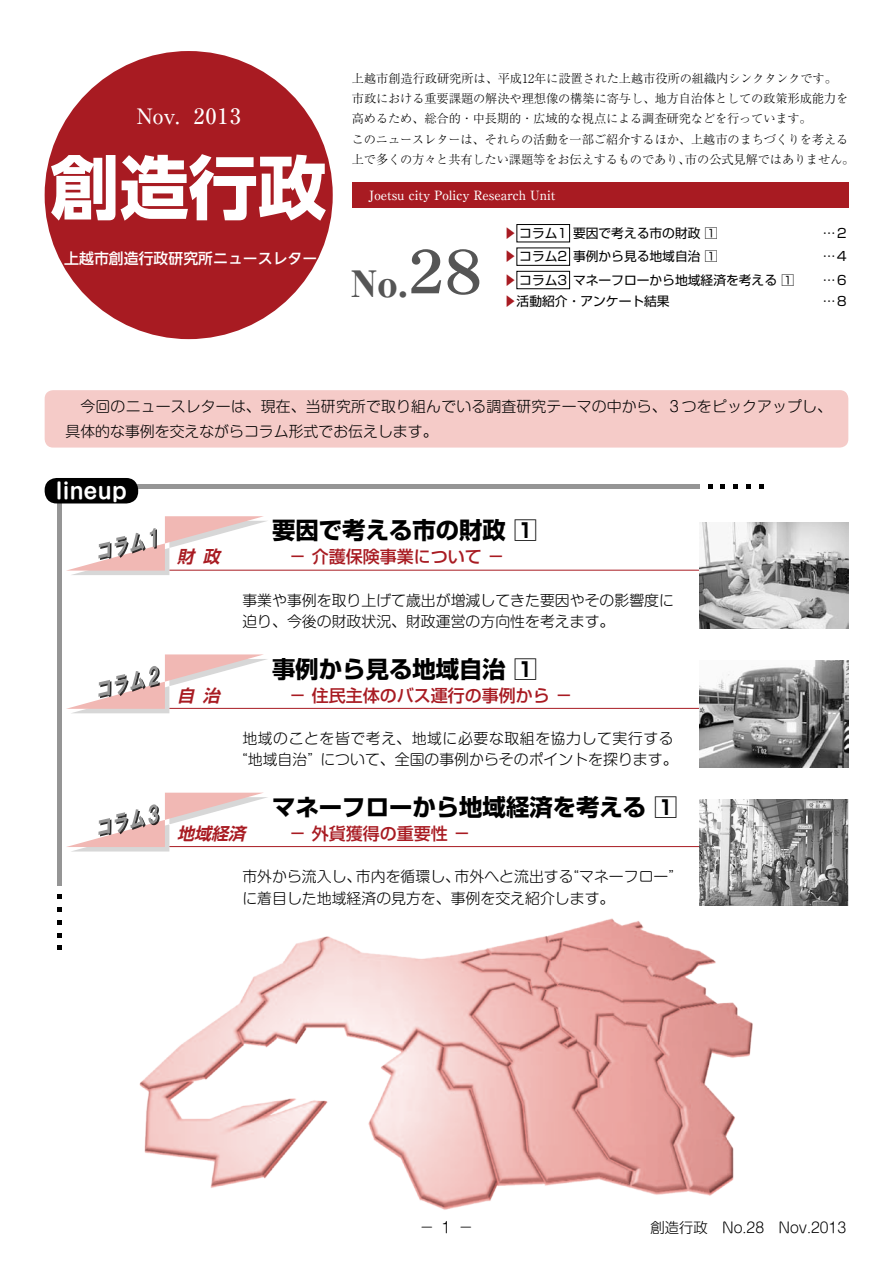
<style>
.page{position:relative;width:893px;height:1263px;background:#fff}
.page>*{position:absolute;margin:0;border:0;box-sizing:border-box;transform-origin:0 0}
.t1{font:700 69.15px "UD Shin Go NT Pr 6";color:#fff}
.t2{font:900 35.1px "Ryumin Pr 6";color:#555}
.t3{font:700 23.4px "Shin Go Pr 6";color:#000}
.t4{font:500 21.3px "Ryumin Pr 6";letter-spacing:.07em;color:#fff}
.t5{font:700 21.3px "Shin M Go Pr 6 De";color:#fff}
.t6{font:500 16.95px "Shin Go Pr 6";color:#a81b22}
.t7{font:italic 700 16.95px "Shin Go Pr 6 De";color:#a81b22}
.t8{font:300 14.85px/21.3px "Shin M Go Pr 6";color:#000}
.t9{font:300 14.85px/21.3px "Shin M Go Pr 6";letter-spacing:.04em;color:#000}
.t10{font:500 14.85px "UD Shin Go NT Pr 6";color:#fff}
.t11{font:300 14.4px "Shin M Go Pr 6";color:#000}
.t12{font:12.75px "Shin Go Pr 6";color:#000}
.t13{font:500 12.75px "Ryumin Pr 6";letter-spacing:-.005em;color:#fff}
.t14{font:300 12.15px/20.2px "Ryumin Pr 6";letter-spacing:-.01em;color:#000}
.s1{font-family:"DFHS Mincho Std W7";font-weight:400;font-size:68.1px}
.s2{color:#a81b22}
</style>
<div class="page">
<img style="left:139px;top:918px;width:614px;height:292px">
<div style="left:57px;top:503px;width:5px;height:383px;background:#959595"></div>
<div style="left:132px;top:484px;width:567px;height:5px;background:#959595"></div>
<div style="left:45px;top:390px;width:803px;height:58px;background:#f5cbc8;border-radius:9px"></div>
<div style="left:45px;top:51px;width:288px;height:288px;background:#a81b22;border-radius:50%"></div>
<div style="left:352px;top:182px;width:496px;height:26px;background:#a81b22"></div>
<div style="left:517px;top:224px;width:53px;height:18px;border:1px solid #000"></div>
<div style="left:517px;top:248px;width:53px;height:18px;border:1px solid #000"></div>
<div style="left:517px;top:271px;width:53px;height:18px;border:1px solid #000"></div>
<div style="left:45px;top:478px;width:93px;height:25px;background:#000;border-radius:12px"></div>
<svg style="left:708px;top:484px;width:4px;height:5px"></svg>
<svg style="left:721px;top:484px;width:4px;height:5px"></svg>
<svg style="left:733px;top:484px;width:5px;height:5px"></svg>
<svg style="left:746px;top:484px;width:4px;height:5px"></svg>
<svg style="left:759px;top:484px;width:4px;height:5px"></svg>
<svg style="left:57px;top:895px;width:5px;height:4px"></svg>
<svg style="left:57px;top:907px;width:5px;height:5px"></svg>
<svg style="left:57px;top:920px;width:5px;height:4px"></svg>
<svg style="left:57px;top:933px;width:5px;height:4px"></svg>
<svg style="left:57px;top:946px;width:5px;height:4px"></svg>
<hr style="left:169px;top:570px;width:530px;height:1px;background:#a81b22">
<hr style="left:169px;top:708px;width:530px;height:1px;background:#a81b22">
<hr style="left:169px;top:846px;width:530px;height:1px;background:#a81b22">
<img style="left:699px;top:523px;width:149px;height:106px">
<img style="left:699px;top:661px;width:149px;height:106px">
<img style="left:699px;top:799px;width:149px;height:106px">
<svg style="left:66px;top:516px;width:202px;height:59px"></svg>
<svg style="left:66px;top:654px;width:202px;height:59px"></svg>
<svg style="left:67px;top:793px;width:201px;height:58px"></svg>
<p class="t14" style="left:352px;top:68px;width:504px">上越市創造行政研究所は、平成12年に設置された上越市役所の組織内シンクタンクです。<br>市政における重要課題の解決や理想像の構築に寄与し、地方自治体としての政策形成能力を高めるため、総合的・中長期的・広域的な視点による調査研究などを行っています。<br>このニュースレターは、それらの活動を一部ご紹介するほか、上越市のまちづくりを考える上で多くの方々と共有したい課題等をお伝えするものであり、市の公式見解ではありません。</p>
<p class="t13" style="left:369px;top:185px;width:188px">Joetsu city Policy Research Unit</p>
<h3 class="t4" style="left:137px;top:99px;width:106px">Nov. 2013</h3>
<h1 class="t1" style="left:50px;top:131px;width:278px">創造行政</h1>
<p class="t10" style="left:64px;top:246px;width:254px">上越市創造行政研究所ニュースレター</p>
<h2 class="t2" style="left:351px;top:256px;width:134px">No.<span class="s1">28</span></h2>
<p class="t12" style="left:504px;top:223px;width:215px"><span class="s2">▶</span> コラム1 要因で考える市の財政 1</p>
<p class="t12" style="left:823px;top:223px;width:27px">…２</p>
<p class="t12" style="left:504px;top:246px;width:215px"><span class="s2">▶</span> コラム2 事例から見る地域自治 1</p>
<p class="t12" style="left:823px;top:246px;width:27px">…４</p>
<p class="t12" style="left:504px;top:270px;width:292px"><span class="s2">▶</span> コラム3 マネーフローから地域経済を考える 1</p>
<p class="t12" style="left:823px;top:270px;width:27px">…６</p>
<p class="t12" style="left:504px;top:290px;width:167px"><span class="s2">▶</span>活動紹介・アンケート結果</p>
<p class="t12" style="left:823px;top:290px;width:27px">…８</p>
<p class="t8" style="left:65px;top:393px;width:768px;line-height:25.5px">　今回のニュースレターは、現在、当研究所で取り組んでいる調査研究テーマの中から、３つをピックアップし、具体的な事例を交えながらコラム形式でお伝えします。</p>
<h3 class="t5" style="left:56px;top:473px;width:72px">lineup</h3>
<h3 class="t7" style="left:177px;top:543px;width:50px">財 政</h3>
<h3 class="t7" style="left:177px;top:681px;width:50px">自 治</h3>
<h3 class="t3" style="left:272px;top:512px;width:267px">要因で考える市の財政 1</h3>
<h3 class="t6" style="left:272px;top:543px;width:234px">　－ 介護保険事業について －</h3>
<p class="t8" style="left:242px;top:589px;width:433px">事業や事例を取り上げて歳出が増減してきた要因やその影響度に迫り、今後の財政状況、財政運営の方向性を考えます。</p>
<h3 class="t3" style="left:272px;top:650px;width:267px">事例から見る地域自治 1</h3>
<h3 class="t6" style="left:272px;top:681px;width:302px">　－ 住民主体のバス運行の事例から －</h3>
<p class="t9" style="left:242px;top:727px;width:437px">地域のことを皆で考え、地域に必要な取組を協力して実行する“地域自治” について、全国の事例からそのポイントを探ります。</p>
<h3 class="t7" style="left:177px;top:819px;width:75px">地域経済</h3>
<h3 class="t3" style="left:272px;top:788px;width:407px">マネーフローから地域経済を考える 1</h3>
<h3 class="t6" style="left:272px;top:819px;width:200px">　－ 外貨獲得の重要性 －</h3>
<p class="t8" style="left:242px;top:865px;width:433px">市外から流入し、市内を循環し、市外へと流出する“マネーフロー”に着目した地域経済の見方を、事例を交え紹介します。</p>
<p class="t8" style="left:420px;top:1215px;width:55px">− 1 −</p>
<p class="t11" style="left:650px;top:1215px;width:197px">創造行政　No.28　Nov.2013</p>
</div>
